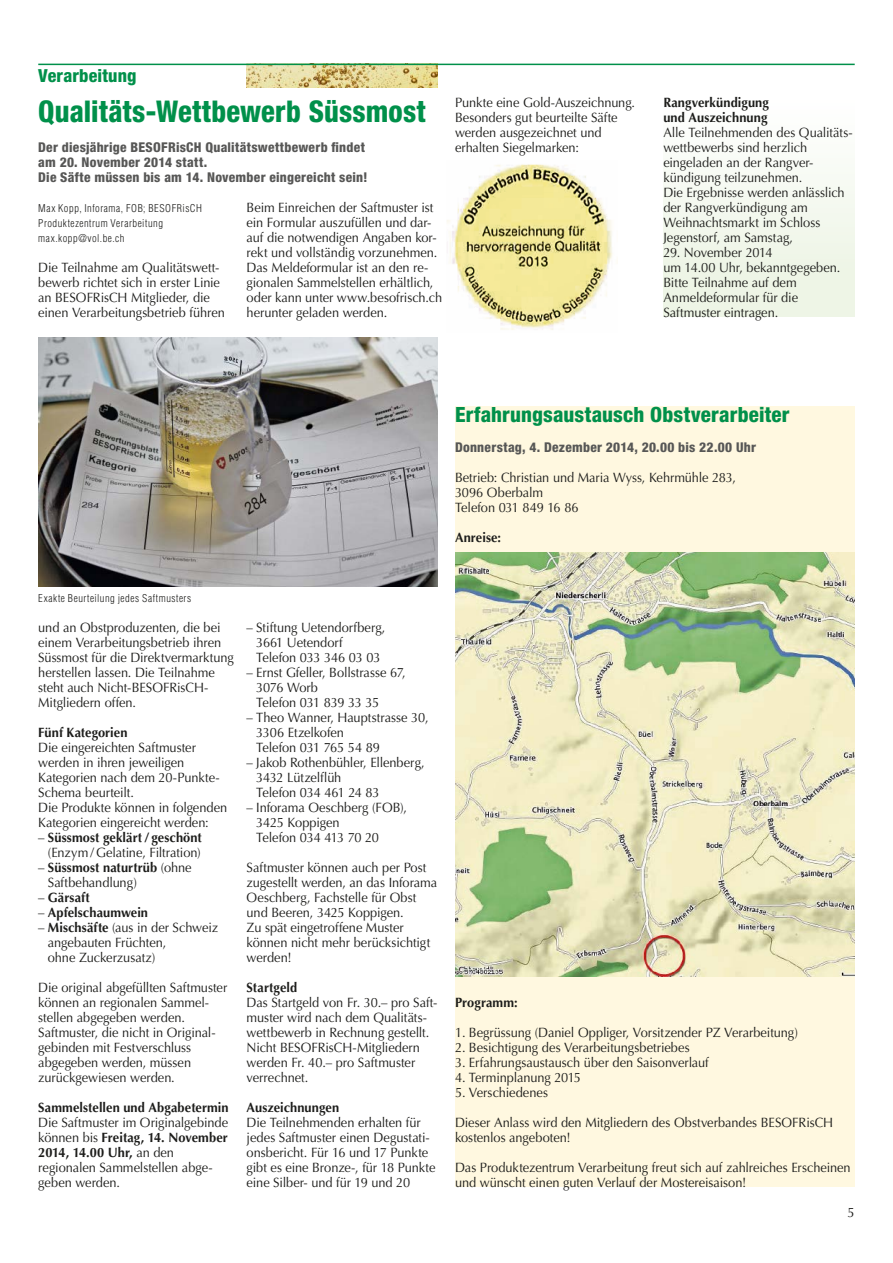
<style>
.page{position:relative;width:893px;height:1263px;background:#fff}
.page>*{position:absolute;margin:0;border:0;box-sizing:border-box;transform-origin:0 0}
.t1{font:800 condensed 30px "Helvetica Neue LT";letter-spacing:.005em;color:#00904a;scale:.95 1}
.t2{font:800 condensed 21px "Helvetica Neue LT";letter-spacing:.01em;color:#00904a}
.t3{font:800 condensed 18px "Helvetica Neue LT";letter-spacing:.01em;color:#00904a}
.t4{font:13.5px/15px "Optima LT";letter-spacing:-.005em;color:#1d1d1b;scale:.95 1}
.t5{font:800 condensed 13.5px/15px "Helvetica Neue LT";letter-spacing:.02em;color:#575756}
.t6{font:700 13.5px/15px "Optima LT";letter-spacing:.005em;color:#1d1d1b;scale:.95 1}
.t7{font:300 condensed 10.5px/15px "Helvetica LT";letter-spacing:.05em;color:#1d1d1b}
.s1{font-weight:700}
.s2{font-weight:400}
</style>
<div class="page">
<div style="left:663px;top:97px;width:192px;height:220px;background:linear-gradient(to right,#f5f9f0,#f5f9f0)"></div>
<img style="left:447px;top:164px;width:166px;height:166px">
<img style="left:38px;top:337px;width:400px;height:250px">
<img style="left:247px;top:65px;width:191px;height:22px">
<hr style="left:38px;top:64px;width:817px;height:1px;background:#00904a">
<div style="left:455px;top:407px;width:400px;height:780px;background:#fff8e0"></div>
<img style="left:455px;top:553px;width:400px;height:424px">
<h3 class="t3" style="left:38px;top:65px;width:100px">Verarbeitung</h3>
<h1 class="t1" style="left:38px;top:92px;width:409px">Qualitäts-Wettbewerb Süssmost</h1>
<p class="t5" style="left:38px;top:139px;width:331px">Der diesjährige BESOFRisCH Qualitätswettbewerb findet am 20. November 2014 statt.<br>Die Säfte müssen bis am 14. November eingereicht sein!</p>
<p class="t7" style="left:38px;top:200px;width:165px">Max Kopp, Inforama, FOB; BESOFRisCH<br>Produktezentrum Verarbeitung max.kopp@vol.be.ch</p>
<p class="t4" style="left:38px;top:260px;width:198px">Die Teilnahme am Qualitätswett&shy;bewerb richtet sich in erster Linie an BESOFRisCH Mitglieder, die einen Verarbeitungsbetrieb führen</p>
<p class="t4" style="left:247px;top:200px;width:207px">Beim Einreichen der Saftmuster ist ein Formular auszufüllen und dar&shy;auf die notwendigen Angaben kor&shy;rekt und vollständig vorzunehmen.<br>Das Meldeformular ist an den re&shy;gionalen Sammelstellen erhältlich, oder kann unter www.besofrisch.ch herunter geladen werden.</p>
<p class="t4" style="left:455px;top:95px;width:191px">Punkte eine Gold-Auszeichnung.<br>Besonders gut beurteilte Säfte werden ausgezeichnet und erhalten Siegelmarken:</p>
<p class="t6" style="left:663px;top:95px;width:113px">Rangverkündigung und Auszeichnung</p>
<p class="t4" style="left:663px;top:125px;width:200px">Alle Teilnehmenden des Qualitäts&shy;wettbewerbs sind herzlich eingeladen an der Rangver&shy;kündigung teilzunehmen.<br>Die Ergebnisse werden anlässlich der Rangverkündigung am<br>Weihnachtsmarkt im Schloss<br>Jegenstorf, am Samstag,</p>
<p class="t4" style="left:663px;top:245px;width:188px">29. November 2014<br>um 14.00 Uhr, bekanntgegeben.<br>Bitte Teilnahme auf dem<br>Anmeldeformular für die<br>Saftmuster eintragen.</p>
<h2 class="t2" style="left:455px;top:401px;width:336px">Erfahrungsaustausch Obstverarbeiter</h2>
<p class="t5" style="left:455px;top:439px;width:303px">Donnerstag, 4. Dezember 2014, 20.00 bis 22.00 Uhr</p>
<p class="t4" style="left:455px;top:470px;width:297px">Betrieb: Christian und Maria Wyss, Kehrmühle 283,<br>3096 Oberbalm<br>Telefon 031 849 16 86</p>
<p class="t6" style="left:455px;top:530px;width:50px">Anreise:</p>
<p class="t7" style="left:38px;top:590px;width:154px">Exakte Beurteilung jedes Saftmusters</p>
<p class="t4" style="left:38px;top:620px;width:207px">und an Obstproduzenten, die bei einem Verarbeitungsbetrieb ihren<br>Süssmost für die Direktvermarktung herstellen lassen. Die Teilnahme steht auch Nicht-BESOFRisCH-<br>Mitgliedern offen.</p>
<p class="t6" style="left:38px;top:725px;width:95px">Fünf Kategorien</p>
<p class="t4" style="left:38px;top:740px;width:200px">Die eingereichten Saftmuster werden in ihren jeweiligen<br>Kategorien nach dem 20-Punkte-<br>Schema beurteilt.<br>Die Produkte können in folgenden<br>Kategorien eingereicht werden:</p>
<p class="t4" style="left:38px;top:830px;width:174px;text-align:right">– <span class="s1">Süssmost geklärt / geschönt </span>(Enzym / Gelatine, Filtration)</p>
<p class="t4" style="left:48px;top:860px;width:153px;text-indent:-10px">– <span class="s1">Süssmost naturtrüb</span> (ohne<br>Saftbehandlung)</p>
<p class="t6" style="left:38px;top:890px;width:56px"><span class="s2">–</span> Gärsaft</p>
<p class="t6" style="left:38px;top:905px;width:117px"><span class="s2">–</span> Apfelschaumwein</p>
<p class="t4" style="left:48px;top:920px;width:181px;text-indent:-10px">– <span class="s1">Mischsäfte</span> (aus in der Schweiz angebauten Früchten,<br>ohne Zuckerzusatz)</p>
<p class="t4" style="left:38px;top:980px;width:200px">Die original abgefüllten Saftmuster können an regionalen Sammel&shy;stellen abgegeben werden.<br>Saftmuster, die nicht in Original&shy;gebinden mit Festverschluss abgegeben werden, müssen zurückgewiesen werden.</p>
<p class="t6" style="left:38px;top:1100px;width:202px">Sammelstellen und Abgabetermin</p>
<p class="t4" style="left:38px;top:1115px;width:201px">Die Saftmuster im Originalgebinde können bis <span class="s1">Freitag, 14. November<br>2014, 14.00 Uhr,</span> an den regionalen Sammelstellen abge&shy;geben werden.</p>
<p class="t4" style="left:256px;top:620px;width:138px;text-indent:-10px">– Stiftung Uetendorfberg,<br>3661 Uetendorf<br>Telefon 033 346 03 03</p>
<p class="t4" style="left:256px;top:665px;width:159px;text-indent:-10px">– Ernst Gfeller, Bollstrasse 67,<br>3076 Worb<br>Telefon 031 839 33 35</p>
<p class="t4" style="left:256px;top:710px;width:183px;text-indent:-10px">– Theo Wanner, Hauptstrasse 30,<br>3306 Etzelkofen<br>Telefon 031 765 54 89</p>
<p class="t4" style="left:256px;top:755px;width:179px;text-indent:-10px">– Jakob Rothenbühler, Ellenberg,<br>3432 Lützelflüh<br>Telefon 034 461 24 83</p>
<p class="t4" style="left:256px;top:800px;width:160px;text-indent:-10px">– Inforama Oeschberg (FOB),<br>3425 Koppigen<br>Telefon 034 413 70 20</p>
<p class="t4" style="left:247px;top:860px;width:202px">Saftmuster können auch per Post zugestellt werden, an das Inforama<br>Oeschberg, Fachstelle für Obst und Beeren, 3425 Koppigen.<br>Zu spät eingetroffene Muster können nicht mehr berücksichtigt werden!</p>
<p class="t6" style="left:247px;top:980px;width:55px">Startgeld</p>
<p class="t4" style="left:247px;top:995px;width:202px">Das Startgeld von Fr. 30.– pro Saft&shy;muster wird nach dem Qualitäts&shy;wettbewerb in Rechnung gestellt.<br>Nicht BESOFRisCH-Mitgliedern werden Fr. 40.– pro Saftmuster verrechnet.</p>
<p class="t6" style="left:247px;top:1100px;width:99px">Auszeichnungen</p>
<p class="t4" style="left:247px;top:1115px;width:200px">Die Teilnehmenden erhalten für jedes Saftmuster einen Degustati&shy;onsbericht. Für 16 und 17 Punkte gibt es eine Bronze-, für 18 Punkte eine Silber- und für 19 und 20</p>
<p class="t6" style="left:455px;top:995px;width:67px">Programm:</p>
<p class="t4" style="left:455px;top:1025px;width:363px">1. Begrüssung (Daniel Oppliger, Vorsitzender PZ Verarbeitung)</p>
<p class="t4" style="left:455px;top:1040px;width:249px">2. Besichtigung des Verarbeitungsbetriebes</p>
<p class="t4" style="left:455px;top:1055px;width:269px">3. Erfahrungsaustausch über den Saisonverlauf</p>
<p class="t4" style="left:455px;top:1070px;width:134px">4. Terminplanung 2015</p>
<p class="t4" style="left:455px;top:1085px;width:99px">5. Verschiedenes</p>
<p class="t4" style="left:455px;top:1115px;width:399px">Dieser Anlass wird den Mitgliedern des Obstverbandes BESOFRisCH kostenlos angeboten!</p>
<p class="t4" style="left:455px;top:1160px;width:418px">Das Produktezentrum Verarbeitung freut sich auf zahlreiches Erscheinen und wünscht einen guten Verlauf der Mostereisaison!</p>
<p class="t4" style="left:848px;top:1205px;width:9px">5</p>
</div>
